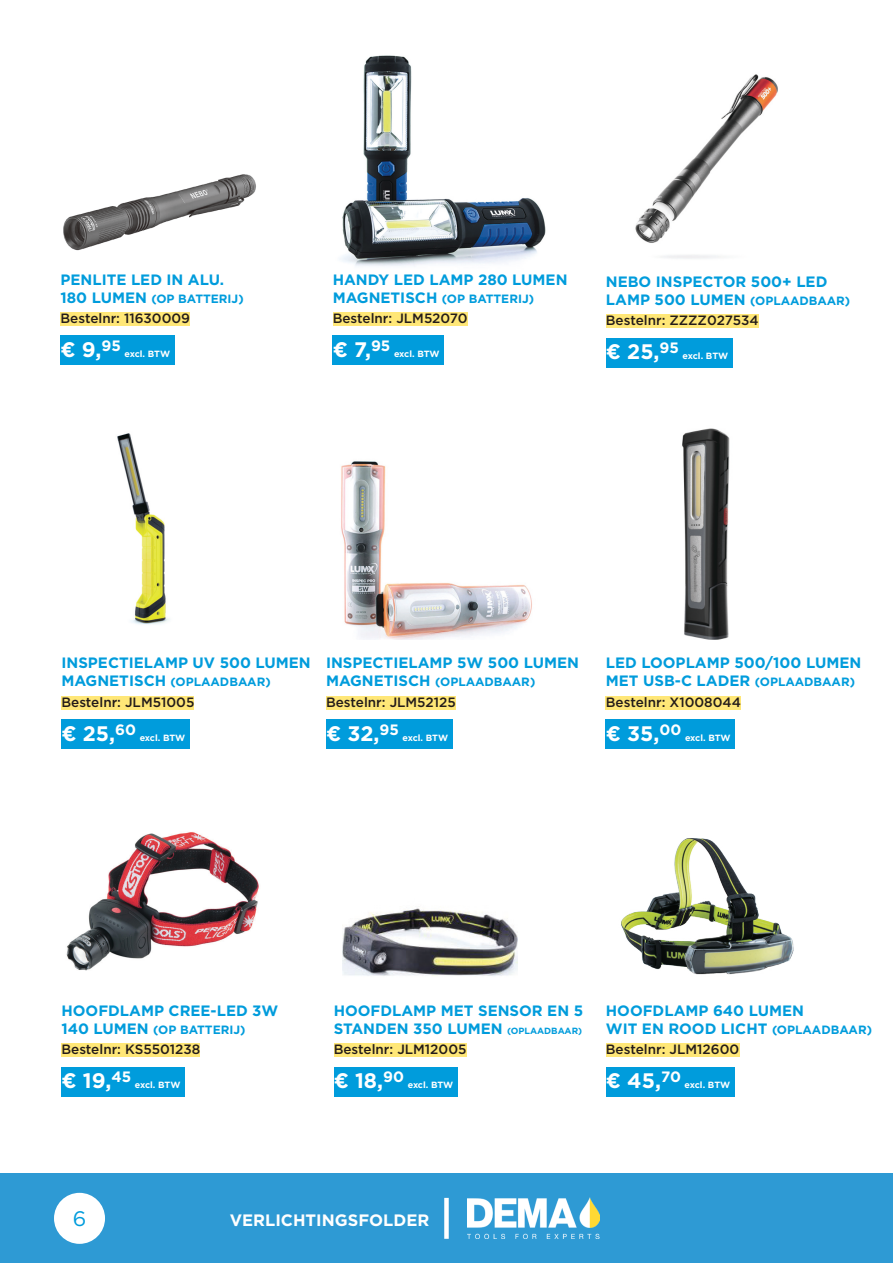
<style>
.page{position:relative;width:893px;height:1263px;background:#fff}
.page>*{position:absolute;margin:0;border:0;box-sizing:border-box;transform-origin:0 0}
.t1{font:21px "Gotham";color:#009cdc}
.t2{font:700 16.5px "Gotham";color:#fff}
.t3{font:700 15px/18px "Gotham";color:#009cdc}
.Alineastijl_2{font:500 13.5px "Gotham";color:#231b1a}
.t4{font:700 12px "Gotham";color:#009cdc}
.Alineastijl_1{font:700 9px "Gotham";letter-spacing:-.01em;color:#fff}
.s1{font-size:15px}
.s2{font-size:21px}
.s3{font-size:12px}
.s4{font-size:9px}
</style>
<div class="page">
<div style="left:0;top:1174px;width:893px;height:89px;background:#2e9ad4"></div>
<div style="left:54px;top:1193px;width:51px;height:51px;background:#fff;border-radius:50%"></div>
<div style="left:444px;top:1198px;width:5px;height:41px;background:#fff"></div>
<img style="left:468px;top:1198px;width:132px;height:41px">
<div style="left:60px;top:312px;width:130px;height:14px;background:#ffe777"></div>
<div style="left:60px;top:336px;width:114px;height:29px;background:#009cdc"></div>
<div style="left:606px;top:1043px;width:133px;height:14px;background:#ffe777"></div>
<div style="left:606px;top:1067px;width:128px;height:29px;background:#009cdc"></div>
<div style="left:606px;top:696px;width:135px;height:13px;background:#ffe777"></div>
<div style="left:606px;top:719px;width:129px;height:30px;background:#009cdc"></div>
<div style="left:606px;top:314px;width:153px;height:14px;background:#ffe777"></div>
<div style="left:606px;top:338px;width:126px;height:29px;background:#009cdc"></div>
<div style="left:333px;top:312px;width:135px;height:14px;background:#ffe777"></div>
<div style="left:333px;top:336px;width:111px;height:29px;background:#009cdc"></div>
<div style="left:61px;top:696px;width:133px;height:13px;background:#ffe777"></div>
<div style="left:61px;top:719px;width:129px;height:30px;background:#009cdc"></div>
<div style="left:326px;top:696px;width:130px;height:13px;background:#ffe777"></div>
<div style="left:326px;top:719px;width:126px;height:30px;background:#009cdc"></div>
<div style="left:61px;top:1043px;width:139px;height:14px;background:#ffe777"></div>
<div style="left:61px;top:1067px;width:124px;height:29px;background:#009cdc"></div>
<div style="left:334px;top:1043px;width:132px;height:14px;background:#ffe777"></div>
<div style="left:334px;top:1067px;width:124px;height:29px;background:#009cdc"></div>
<img style="left:63px;top:174px;width:193px;height:76px">
<img style="left:621px;top:838px;width:173px;height:137px">
<img style="left:682px;top:428px;width:48px;height:212px">
<img style="left:635px;top:74px;width:143px;height:185px">
<img style="left:341px;top:55px;width:205px;height:211px">
<img style="left:117px;top:433px;width:52px;height:191px">
<img style="left:341px;top:461px;width:191px;height:179px">
<img style="left:66px;top:832px;width:193px;height:139px">
<img style="left:342px;top:908px;width:176px;height:68px">
<p class="t3" style="left:60px;top:270px;width:165px">PENLITE LED IN ALU.</p>
<p class="t4" style="left:60px;top:290px;width:185px"><span class="s1">180 LUMEN</span> (OP BATTERIJ)</p>
<p class="Alineastijl_2" style="left:60px;top:309px;width:131px">Bestelnr: 11630009</p>
<p class="Alineastijl_1" style="left:60px;top:348px;width:111px"><span class="s2">€ 9,</span><sup>95</sup> excl. BTW</p>
<p class="t3" style="left:333px;top:270px;width:236px">HANDY LED LAMP 280 LUMEN</p>
<p class="t4" style="left:333px;top:290px;width:203px"><span class="s1">MAGNETISCH</span> (OP BATTERIJ)</p>
<p class="Alineastijl_2" style="left:333px;top:309px;width:136px">Bestelnr: JLM52070</p>
<p class="Alineastijl_1" style="left:333px;top:348px;width:108px"><span class="s2">€ 7,</span><sup>95</sup> excl. BTW</p>
<p class="t3" style="left:606px;top:272px;width:246px">NEBO INSPECTOR 500+ LED<br>LAMP 500 LUMEN <span class="s3">(OPLAADBAAR)</span></p>
<p class="Alineastijl_2" style="left:606px;top:312px;width:154px">Bestelnr: ZZZZ027534</p>
<p class="Alineastijl_1" style="left:606px;top:350px;width:124px"><span class="s2">€ 25,</span><sup>95</sup> excl. BTW</p>
<p class="t3" style="left:61px;top:654px;width:251px">INSPECTIELAMP UV 500 LUMEN</p>
<p class="t4" style="left:61px;top:674px;width:211px"><span class="s1">MAGNETISCH</span> (OPLAADBAAR)</p>
<p class="Alineastijl_2" style="left:61px;top:693px;width:134px">Bestelnr: JLM51005</p>
<p class="Alineastijl_1" style="left:61px;top:731px;width:125px"><span class="s2">€ 25,</span><sup>60</sup> excl. BTW</p>
<p class="t3" style="left:326px;top:654px;width:254px">INSPECTIELAMP 5W 500 LUMEN</p>
<p class="t4" style="left:326px;top:674px;width:211px"><span class="s1">MAGNETISCH</span> (OPLAADBAAR)</p>
<p class="Alineastijl_2" style="left:326px;top:693px;width:131px">Bestelnr: JLM52125</p>
<p class="Alineastijl_1" style="left:326px;top:731px;width:124px"><span class="s2">€ 32,</span><sup>95</sup> excl. BTW</p>
<p class="t3" style="left:606px;top:654px;width:257px">LED LOOPLAMP 500/100 LUMEN<br>MET USB-C LADER <span class="s3">(OPLAADBAAR)</span></p>
<p class="Alineastijl_2" style="left:606px;top:693px;width:137px">Bestelnr: X1008044</p>
<p class="Alineastijl_1" style="left:606px;top:731px;width:126px"><span class="s2">€ 35,</span><sup>00</sup> excl. BTW</p>
<p class="t3" style="left:61px;top:1001px;width:218px">HOOFDLAMP CREE-LED 3W</p>
<p class="t4" style="left:61px;top:1021px;width:186px"><span class="s1">140 LUMEN</span> (OP BATTERIJ)</p>
<p class="Alineastijl_2" style="left:61px;top:1040px;width:140px">Bestelnr: KS5501238</p>
<p class="Alineastijl_1" style="left:61px;top:1079px;width:121px"><span class="s2">€ 19,</span><sup>45</sup> excl. BTW</p>
<p class="t3" style="left:334px;top:1001px;width:251px">HOOFDLAMP MET SENSOR EN 5<br>STANDEN 350 LUMEN <span class="s4">(OPLAADBAAR)</span></p>
<p class="Alineastijl_2" style="left:334px;top:1040px;width:134px">Bestelnr: JLM12005</p>
<p class="Alineastijl_1" style="left:334px;top:1079px;width:121px"><span class="s2">€ 18,</span><sup>90</sup> excl. BTW</p>
<p class="t3" style="left:606px;top:1001px;width:268px">HOOFDLAMP 640 LUMEN<br>WIT EN ROOD LICHT <span class="s3">(OPLAADBAAR)</span></p>
<p class="Alineastijl_2" style="left:606px;top:1040px;width:135px">Bestelnr: JLM12600</p>
<p class="Alineastijl_1" style="left:606px;top:1079px;width:126px"><span class="s2">€ 45,</span><sup>70</sup> excl. BTW</p>
<h1 class="t1" style="left:73px;top:1205px;width:15px">6</h1>
<p class="t2" style="left:230px;top:1209px;width:201px">VERLICHTINGSFOLDER</p>
</div>
